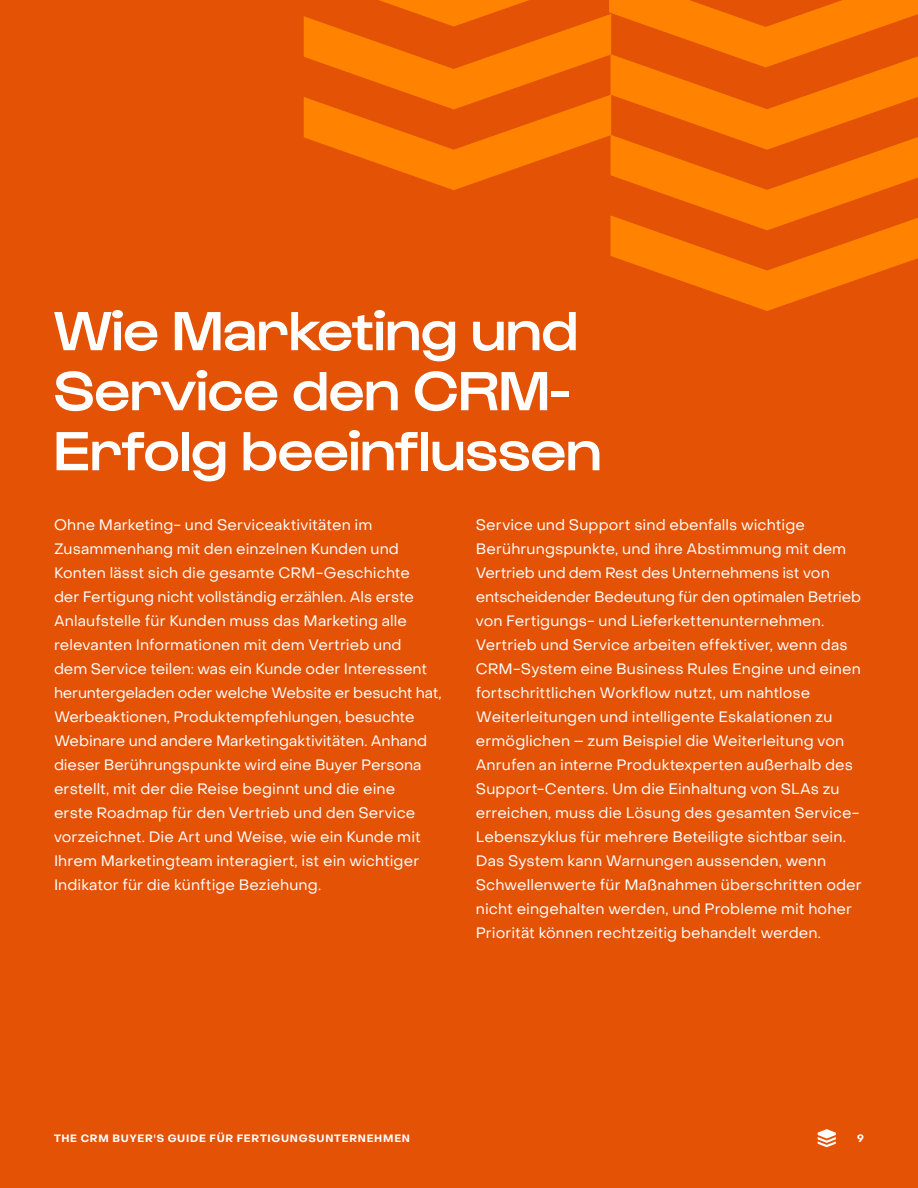
<style>
.page{position:relative;width:918px;height:1188px;background:#e35205}
.page>*{position:absolute;margin:0;border:0;box-sizing:border-box;transform-origin:0 0}
.t1{font:500 57px/60px "Gustavo";color:#fff}
.t2{font:15px/24px "Object Sans";letter-spacing:.005em;color:#fff}
.t3{font:700 10.5px "Object Sans";letter-spacing:.07em;color:#fff}
</style>
<div class="page">
<svg style="left:304px;top:0;width:614px;height:311px"></svg>
<svg style="left:818px;top:1129px;width:18px;height:18px"></svg>
<h1 class="t1" style="left:54px;top:303px;width:549px">Wie Marketing und<br>Service den CRM-<br>Erfolg beeinflussen</h1>
<p class="t2" style="left:476px;top:513px;width:387px">Service und Support sind ebenfalls wichtige Berührungspunkte, und ihre Abstimmung mit dem Vertrieb und dem Rest des Unternehmens ist von entscheidender Bedeutung für den optimalen Betrieb von Fertigungs- und Lieferkettenunternehmen.<br>Vertrieb und Service arbeiten effektiver, wenn das CRM-System eine Business Rules Engine und einen fortschrittlichen Workflow nutzt, um nahtlose Weiterleitungen und intelligente Eskalationen zu ermöglichen – zum Beispiel die Weiterleitung von Anrufen an interne Produktexperten außerhalb des Support-Centers. Um die Einhaltung von SLAs zu erreichen, muss die Lösung des gesamten Service-Lebenszyklus für mehrere Beteiligte sichtbar sein.<br>Das System kann Warnungen aussenden, wenn Schwellenwerte für Maßnahmen überschritten oder nicht eingehalten werden, und Probleme mit hoher Priorität können rechtzeitig behandelt werden.</p>
<p class="t2" style="left:54px;top:513px;width:389px">Ohne Marketing- und Serviceaktivitäten im Zusammenhang mit den einzelnen Kunden und Konten lässt sich die gesamte CRM-Geschichte<br>der Fertigung nicht vollständig erzählen. Als erste Anlaufstelle für Kunden muss das Marketing alle relevanten Informationen mit dem Vertrieb und<br>dem Service teilen: was ein Kunde oder Interessent heruntergeladen oder welche Website er besucht hat, Werbeaktionen, Produktempfehlungen, besuchte Webinare und andere Marketingaktivitäten. Anhand dieser Berührungspunkte wird eine Buyer Persona erstellt, mit der die Reise beginnt und die eine<br>erste Roadmap für den Vertrieb und den Service vorzeichnet. Die Art und Weise, wie ein Kunde mit Ihrem Marketingteam interagiert, ist ein wichtiger Indikator für die künftige Beziehung.</p>
<p class="t3" style="left:54px;top:1132px;width:358px">THE CRM BUYER'S GUIDE FÜR FERTIGUNGSUNTERNEHMEN</p>
<p class="t3" style="left:857px;top:1132px;width:8px">9</p>
</div>
